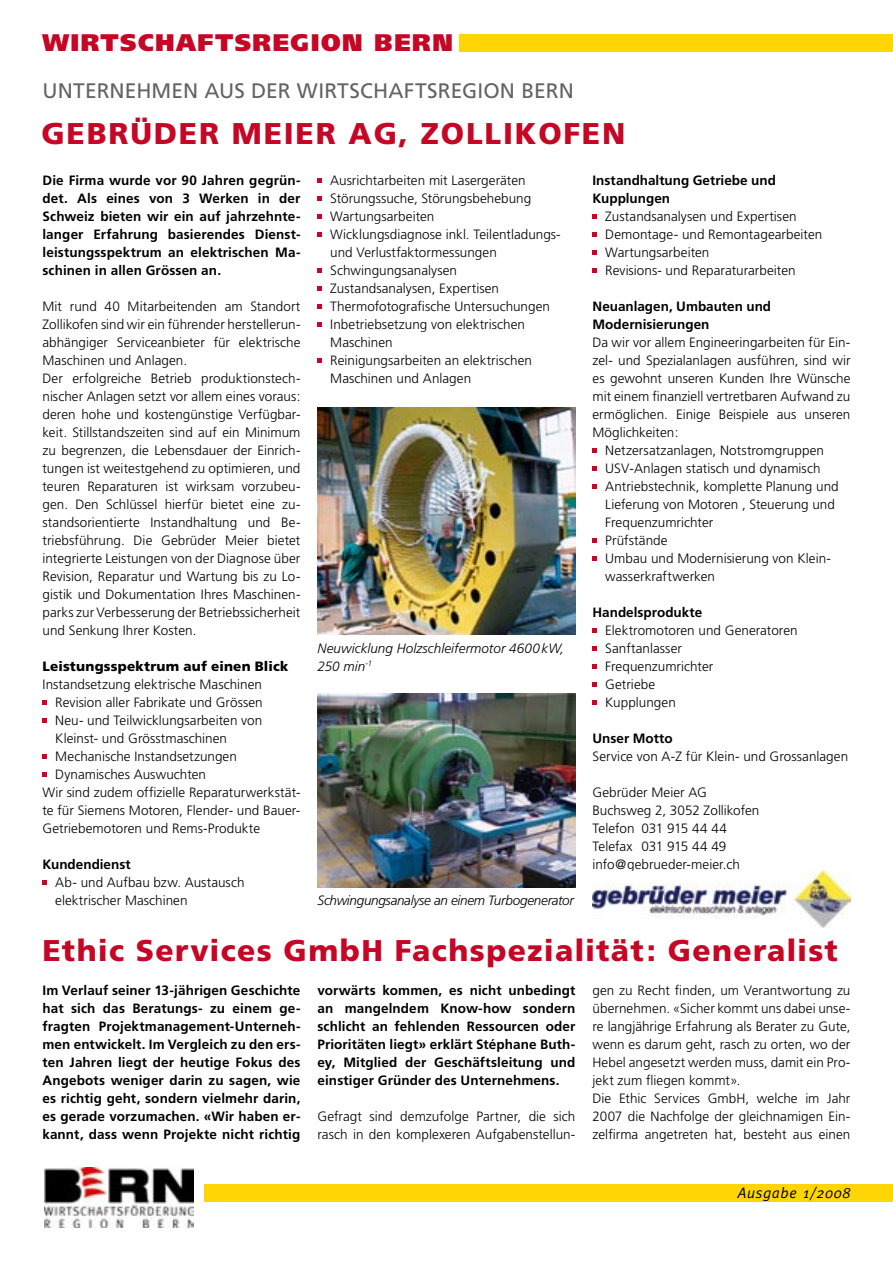
<style>
.page{position:relative;width:893px;height:1263px;background:#fff}
.page>*{position:absolute;margin:0;border:0;box-sizing:border-box;transform-origin:0 0}
.t1{font:900 30px "Frutiger";letter-spacing:.045em;color:#c50625}
.t2{font:900 24px "Frutiger";letter-spacing:.06em;color:#c50625}
.t3{font:21px "Frutiger";letter-spacing:.01em;color:#626364}
.t4{font:italic 15px "Meta";letter-spacing:.04em;color:#000}
.t5{font:300 13.5px/18px "Frutiger";letter-spacing:.005em;color:#000}
.t6{font:700 13.5px/18px "Frutiger";letter-spacing:.005em;color:#000;text-align:justify}
.t7{font:italic 300 13.5px/18px "Frutiger";letter-spacing:-.01em;color:#000}
.t8{font:900 13.5px "Frutiger";letter-spacing:.015em;color:#000}
</style>
<div class="page">
<div style="left:204px;top:1185px;width:689px;height:17px;background:#ffd506"></div>
<div style="left:459px;top:34px;width:434px;height:17px;background:#ffd506"></div>
<img style="left:45px;top:1167px;width:149px;height:60px">
<svg style="left:43px;top:700px;width:4px;height:4px"></svg>
<svg style="left:43px;top:718px;width:4px;height:4px"></svg>
<svg style="left:43px;top:754px;width:4px;height:4px"></svg>
<svg style="left:43px;top:772px;width:4px;height:4px"></svg>
<svg style="left:43px;top:880px;width:4px;height:4px"></svg>
<svg style="left:317px;top:178px;width:5px;height:4px"></svg>
<svg style="left:317px;top:196px;width:5px;height:4px"></svg>
<svg style="left:317px;top:214px;width:5px;height:4px"></svg>
<svg style="left:317px;top:232px;width:5px;height:4px"></svg>
<svg style="left:317px;top:268px;width:5px;height:4px"></svg>
<svg style="left:317px;top:286px;width:5px;height:4px"></svg>
<svg style="left:317px;top:304px;width:5px;height:4px"></svg>
<svg style="left:317px;top:322px;width:5px;height:4px"></svg>
<svg style="left:317px;top:358px;width:5px;height:4px"></svg>
<svg style="left:592px;top:214px;width:5px;height:4px"></svg>
<svg style="left:592px;top:232px;width:5px;height:4px"></svg>
<svg style="left:592px;top:250px;width:5px;height:4px"></svg>
<svg style="left:592px;top:268px;width:5px;height:4px"></svg>
<svg style="left:592px;top:448px;width:5px;height:4px"></svg>
<svg style="left:592px;top:466px;width:5px;height:4px"></svg>
<svg style="left:592px;top:484px;width:5px;height:4px"></svg>
<svg style="left:592px;top:538px;width:5px;height:4px"></svg>
<svg style="left:592px;top:556px;width:5px;height:4px"></svg>
<svg style="left:592px;top:628px;width:5px;height:4px"></svg>
<svg style="left:592px;top:646px;width:5px;height:4px"></svg>
<svg style="left:592px;top:664px;width:5px;height:4px"></svg>
<svg style="left:592px;top:682px;width:5px;height:4px"></svg>
<svg style="left:592px;top:700px;width:5px;height:4px"></svg>
<img style="left:317px;top:408px;width:258px;height:227px">
<img style="left:317px;top:693px;width:258px;height:194px">
<img style="left:592px;top:871px;width:258px;height:56px">
<h2 class="t2" style="left:43px;top:28px;width:412px">WIRTSCHAFTSREGION BERN</h2>
<h3 class="t3" style="left:43px;top:79px;width:15px">UNTERNEH</h3>
<h3 class="t3" style="left:152px;top:79px;width:67px">MEN AUS</h3>
<h3 class="t3" style="left:251px;top:79px;width:88px">DER WIRTSCHA</h3>
<h3 class="t3" style="left:404px;top:79px;width:24px">FTSRE</h3>
<h3 class="t3" style="left:462px;top:79px;width:85px">GION BERN</h3>
<h1 class="t1" style="left:41px;top:115px;width:47px">Gebr</h1>
<h1 class="t1" style="left:130px;top:115px;width:46px">üder</h1>
<h1 class="t1" style="left:232px;top:115px;width:51px">Meier</h1>
<h1 class="t1" style="left:349px;top:115px;width:114px">Ag, Zollikofen</h1>
<p class="t6" style="left:43px;top:171px;width:259px">Die Firma wurde vor 90 Jahren gegrün&shy;det. Als eines von 3 Werken in der Schweiz bieten wir ein auf jahrzehnte&shy;langer Erfahrung basierendes Dienst&shy;leistungsspektrum an elektrischen Ma&shy;schinen in allen Grössen an.</p>
<p class="t5" style="left:43px;top:297px;width:259px">Mit rund 40 Mitarbeitenden am Standort Zollikofen sind wir ein führender herstellerun&shy;abhängiger Serviceanbieter für elektrische Maschinen und Anlagen.<br>Der erfolgreiche Betrieb produktionstech&shy;nischer Anlagen setzt vor allem eines voraus: deren hohe und kostengünstige Verfügbar&shy;keit. Stillstandszeiten sind auf ein Minimum zu begrenzen, die Lebensdauer der Einrich&shy;tungen ist weitestgehend zu optimieren, und teuren Reparaturen ist wirksam vorzubeu&shy;gen. Den Schlüssel hierfür bietet eine zu&shy;standsorientierte Instandhaltung und Be&shy;triebsführung. Die Gebrüder Meier bietet integrierte Leistungen von der Diagnose über Revision, Reparatur und Wartung bis zu Lo&shy;gistik und Dokumentation Ihres Maschinen&shy;parks zur Verbesserung der Betriebssicherheit und Senkung Ihrer Kosten.</p>
<p class="t8" style="left:43px;top:658px;width:247px">Leistungsspektrum auf einen Blick</p>
<p class="t5" style="left:43px;top:675px;width:221px">Instandsetzung elektrische Maschinen</p>
<p class="t5" style="left:55px;top:693px;width:209px">Revision aller Fabrikate und Grössen</p>
<p class="t5" style="left:55px;top:711px;width:209px">Neu- und Teilwicklungsarbeiten von</p>
<p class="t5" style="left:55px;top:729px;width:173px">Kleinst- und Grösstmaschinen</p>
<p class="t5" style="left:55px;top:747px;width:183px">Mechanische Instandsetzungen</p>
<p class="t5" style="left:55px;top:765px;width:152px">Dynamisches Auswuchten</p>
<p class="t5" style="left:43px;top:783px;width:259px">Wir sind zudem offizielle Reparaturwerkstät-</p>
<p class="t5" style="left:43px;top:801px;width:259px">te für Siemens Motoren, Flender- und Bauer-</p>
<p class="t5" style="left:43px;top:819px;width:219px">Getriebemotoren und Rems-Produkte</p>
<p class="t6" style="left:43px;top:855px;width:90px">Kundendienst</p>
<p class="t5" style="left:55px;top:873px;width:191px">Ab- und Aufbau bzw. Austausch elektrischer Maschinen</p>
<p class="t5" style="left:330px;top:171px;width:232px">Ausrichtarbeiten mit Lasergeräten<br>Störungssuche, Störungsbehebung<br>Wartungsarbeiten<br>Wicklungsdiagnose inkl. Teilentladungs&shy;und Verlustfaktormessungen<br>Schwingungsanalysen<br>Zustandsanalysen, Expertisen<br>Thermofotografische Untersuchungen<br>Inbetriebsetzung von elektrischen<br>Maschinen<br>Reinigungsarbeiten an elektrischen<br>Maschinen und Anlagen</p>
<p class="t6" style="left:592px;top:171px;width:185px">Instandhaltung Getriebe und<br>Kupplungen</p>
<p class="t5" style="left:605px;top:207px;width:219px">Zustandsanalysen und Expertisen<br>Demontage- und Remontagearbeiten<br>Wartungsarbeiten<br>Revisions- und Reparaturarbeiten</p>
<p class="t6" style="left:592px;top:297px;width:180px">Neuanlagen, Umbauten und<br>Modernisierungen</p>
<p class="t5" style="left:592px;top:333px;width:259px">Da wir vor allem Engineeringarbeiten für Ein-</p>
<p class="t5" style="left:592px;top:351px;width:259px">zel- und Spezialanlagen ausführen, sind wir</p>
<p class="t5" style="left:592px;top:369px;width:259px">es gewohnt unseren Kunden Ihre Wünsche</p>
<p class="t5" style="left:592px;top:387px;width:259px">mit einem finanziell vertretbaren Aufwand zu</p>
<p class="t5" style="left:592px;top:405px;width:259px">ermöglichen. Einige Beispiele aus unseren</p>
<p class="t5" style="left:592px;top:423px;width:87px">Möglichkeiten:</p>
<p class="t5" style="left:605px;top:441px;width:220px">Netzersatzanlagen, Notstromgruppen</p>
<p class="t5" style="left:605px;top:459px;width:217px">USV-Anlagen statisch und dynamisch</p>
<p class="t5" style="left:605px;top:477px;width:235px">Antriebstechnik, komplette Planung und</p>
<p class="t5" style="left:605px;top:495px;width:231px">Lieferung von Motoren , Steuerung und</p>
<p class="t5" style="left:605px;top:513px;width:110px">Frequenzumrichter</p>
<p class="t5" style="left:605px;top:531px;width:64px">Prüfstände</p>
<p class="t5" style="left:605px;top:549px;width:227px">Umbau und Modernisierung von Klein-</p>
<p class="t5" style="left:605px;top:567px;width:111px">wasserkraftwerken</p>
<p class="t6" style="left:592px;top:603px;width:111px">Handelsprodukte</p>
<p class="t5" style="left:605px;top:621px;width:194px">Elektromotoren und Generatoren<br>Sanftanlasser<br>Frequenzumrichter<br>Getriebe<br>Kupplungen</p>
<p class="t6" style="left:592px;top:729px;width:82px">Unser Motto</p>
<p class="t5" style="left:592px;top:747px;width:257px">Service von A-Z für Klein- und Grossanlagen</p>
<p class="t5" style="left:592px;top:783px;width:168px">Gebrüder Meier AG<br>Buchsweg 2, 3052 Zollikofen<br>Telefon 031 915 44 44<br>Telefax 031 915 44 49 info@gebrueder-meier.ch</p>
<p class="t7" style="left:317px;top:639px;width:248px">Neuwicklung Holzschleifermotor 4600kW,<br>250 min<sup>-1</sup></p>
<p class="t7" style="left:317px;top:891px;width:258px">Schwingungsanalyse an einem Turbogenerator</p>
<h1 class="t1" style="left:43px;top:932px;width:797px">Ethic Services GmbH Fachspezialität: Generalist</h1>
<p class="t6" style="left:43px;top:981px;width:259px">Im Verlauf seiner 13-jährigen Geschichte hat sich das Beratungs- zu einem ge&shy;fragten Projektmanagement-Unterneh&shy;men entwickelt. Im Vergleich zu den ers&shy;ten Jahren liegt der heutige Fokus des Angebots weniger darin zu sagen, wie es richtig geht, sondern vielmehr darin, es gerade vorzumachen. «Wir haben er&shy;kannt, dass wenn Projekte nicht richtig</p>
<p class="t6" style="left:317px;top:981px;width:259px">vorwärts kommen, es nicht unbedingt an mangelndem Know-how sondern schlicht an fehlenden Ressourcen oder Prioritäten liegt» erklärt Stéphane Buth&shy;ey, Mitglied der Geschäftsleitung und einstiger Gründer des Unternehmens.</p>
<p class="t5" style="left:592px;top:981px;width:259px">gen zu Recht finden, um Verantwortung zu übernehmen. «Sicher kommt uns dabei unse&shy;re langjährige Erfahrung als Berater zu Gute, wenn es darum geht, rasch zu orten, wo der Hebel angesetzt werden muss, damit ein Pro&shy;jekt zum fliegen kommt».<br>Die Ethic Services GmbH, welche im Jahr 2007 die Nachfolge der gleichnamigen Ein&shy;zelfirma angetreten hat, besteht aus einen</p>
<p class="t5" style="left:317px;top:1107px;width:259px">Gefragt sind demzufolge Partner, die sich rasch in den komplexeren Aufgabenstellun-</p>
<p class="t4" style="left:738px;top:1184px;width:114px">Ausgabe 1/2008</p>
</div>
